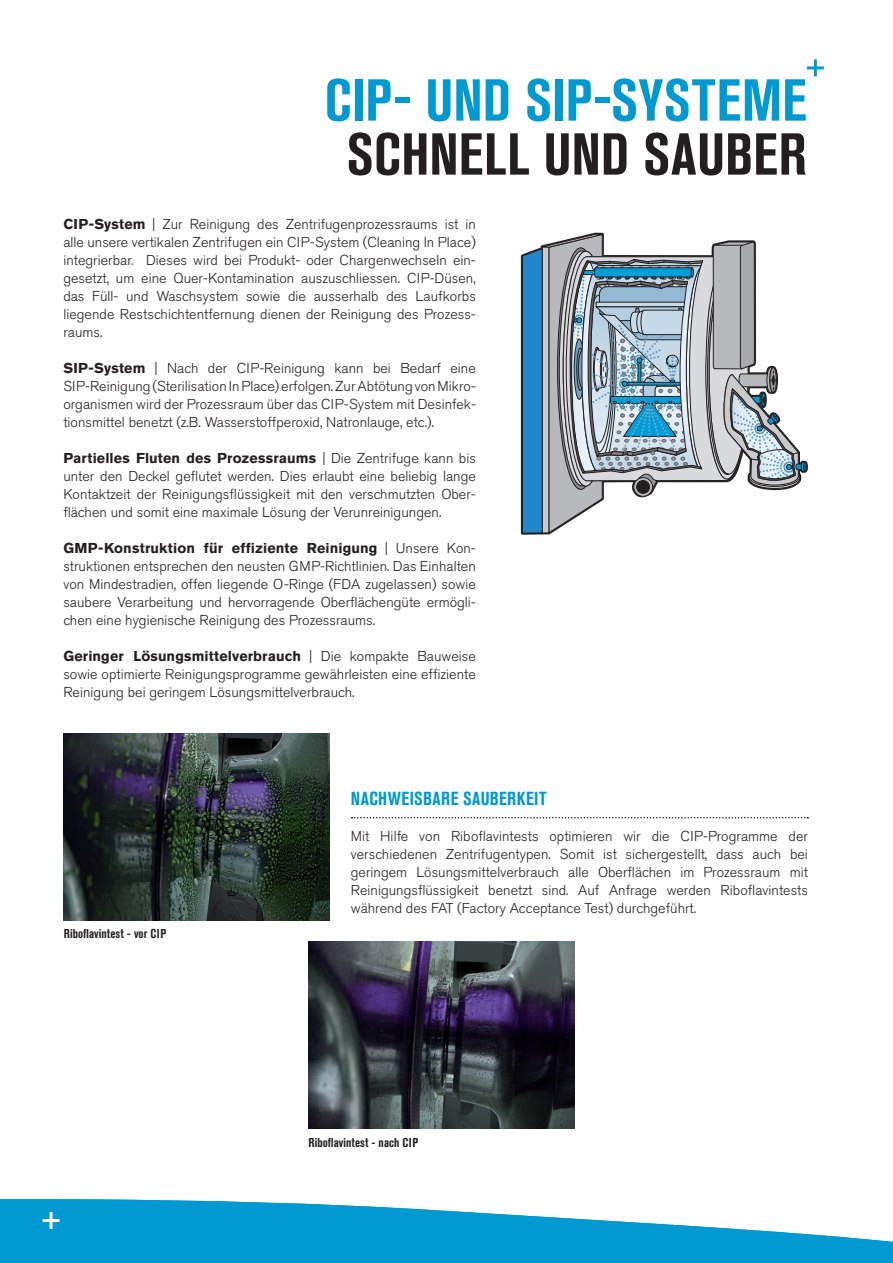
<style>
.page{position:relative;width:893px;height:1263px;background:#fff}
.page>*{position:absolute;margin:0;border:0;box-sizing:border-box;transform-origin:0 0}
.t1{font:700 condensed 58.5px "Akzidenz Grotesk Pro";letter-spacing:.01em;color:#0099d1}
.t2{font:700 condensed 58.5px "Akzidenz Grotesk Pro";letter-spacing:.01em;color:#231f20}
.t3{font:700 condensed 18.75px "Akzidenz Grotesk Pro";letter-spacing:.025em;color:#0099d1}
.t4{font:300 14.25px/18px "Akzidenz Grotesk Pro";letter-spacing:.005em;color:#231f20;text-align:justify}
.t5{font:700 condensed 12.75px "Akzidenz Grotesk Pro";letter-spacing:.005em;color:#231f20}
.s1{font-weight:700}
.s2{color:#ed028c}
</style>
<div class="page">
<img style="left:64px;top:733px;width:266px;height:187px">
<img style="left:308px;top:942px;width:266px;height:187px">
<svg style="left:521px;top:233px;width:287px;height:302px"></svg>
<svg style="left:522px;top:234px;width:284px;height:299px"></svg>
<svg style="left:352px;top:817px;width:456px;height:1px"></svg>
<svg style="left:807px;top:59px;width:17px;height:17px"></svg>
<svg style="left:0;top:1199px;width:893px;height:64px;fill:#0099d1"></svg>
<svg style="left:43px;top:1212px;width:17px;height:17px"></svg>
<h1 class="t1" style="left:325px;top:62px;width:483px">CIP- UND SIP-SYSTEME</h1>
<h1 class="t2" style="left:347px;top:116px;width:461px">SCHNELL UND SAUBER</h1>
<p class="t4" style="left:63px;top:215px;width:414px"><span class="s1">CIP-System</span> | Zur Reinigung des Zentrifugenprozessraums ist in alle unsere vertikalen Zentrifugen ein CIP-System (Cleaning In Place) integrierbar<span class="s2">.</span> Dieses wird bei Produkt- oder Chargenwechseln ein&shy;gesetzt, um eine Quer-Kontamination auszuschliessen. CIP-Düsen, das Füll- und Waschsystem sowie die ausserhalb des Laufkorbs liegende Restschichtentfernung dienen der Reinigung des Prozess&shy;raums.</p>
<p class="t4" style="left:63px;top:359px;width:414px"><span class="s1">SIP-System</span> | Nach der CIP-Reinigung kann bei Bedarf eine SIP-Reinigung (Sterilisation In Place) erfolgen. Zur Abtötung von Mikro&shy;organismen wird der Prozessraum über das CIP-System mit Desinfek&shy;tionsmittel benetzt (z.B. Wasserstoffperoxid, Natronlauge, etc.).</p>
<p class="t4" style="left:63px;top:449px;width:414px"><span class="s1">Partielles Fluten des Prozessraums</span> | Die Zentrifuge kann bis unter den Deckel geflutet werden. Dies erlaubt eine beliebig lange Kontaktzeit der Reinigungsflüssigkeit mit den verschmutzten Ober&shy;flächen und somit eine maximale Lösung der Verunreinigungen.</p>
<p class="t4" style="left:63px;top:539px;width:414px"><span class="s1">GMP-Konstruktion für effiziente Reinigung</span> | Unsere Kon&shy;struktionen entsprechen den neusten GMP-Richtlinien. Das Einhalten von Mindestradien, offen liegende O-Ringe (FDA zugelassen) sowie saubere Verarbeitung und hervorragende Oberflächengüte ermögli&shy;chen eine hygienische Reinigung des Prozessraums.</p>
<p class="t4" style="left:63px;top:647px;width:414px"><span class="s1">Geringer Lösungsmittelverbrauch</span> | Die kompakte Bauweise sowie optimierte Reinigungsprogramme gewährleisten eine effiziente Reinigung bei geringem Lösungsmittelverbrauch.</p>
<p class="t5" style="left:64px;top:925px;width:104px">Riboflavintest - vor CIP</p>
<h2 class="t3" style="left:351px;top:786px;width:197px">NACHWEISBARE SAUBERKEIT</h2>
<p class="t4" style="left:351px;top:827px;width:459px">Mit Hilfe von Riboflavintests optimieren wir die CIP-Programme der verschiedenen Zentrifugentypen. Somit ist sichergestellt, dass auch bei geringem Lösungsmittelverbrauch alle Oberflächen im Prozessraum mit Reinigungsflüssigkeit benetzt sind. Auf Anfrage werden Riboflavintests während des FAT (Factory Acceptance Test) durchgeführt.</p>
<p class="t5" style="left:309px;top:1134px;width:111px">Riboflavintest - nach CIP</p>
</div>
